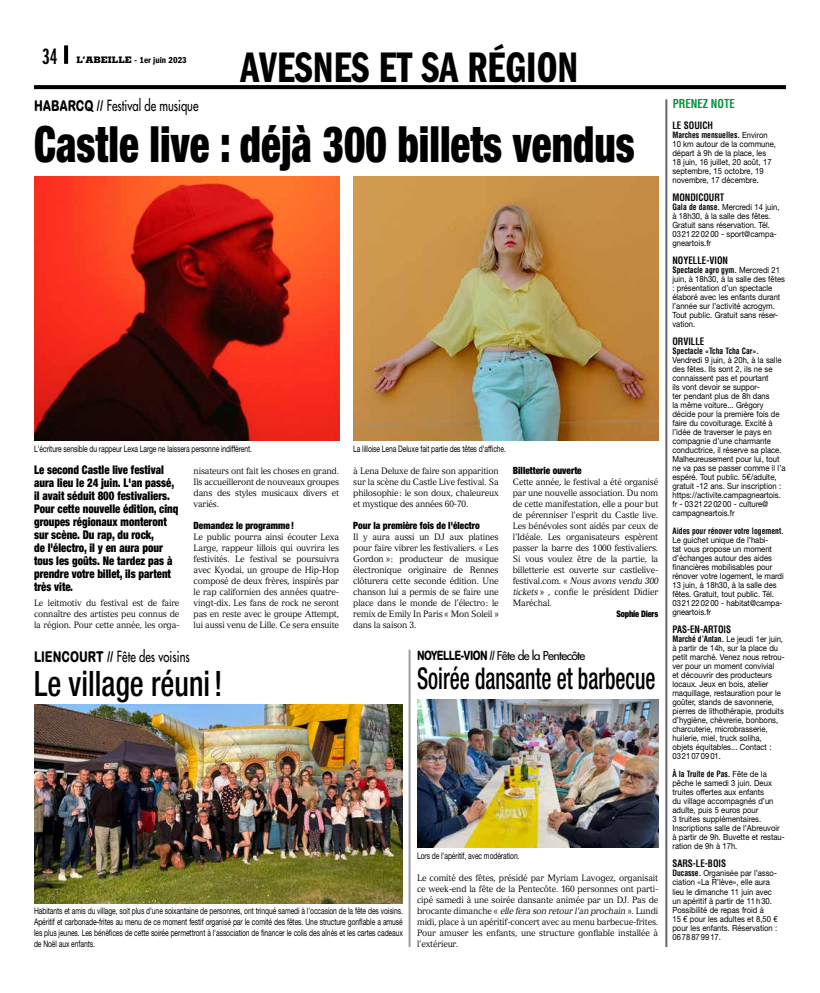
<style>
.page{position:relative;width:820px;height:993px;background:#fff}
.page>*{position:absolute;margin:0;border:0;box-sizing:border-box;transform-origin:0 0}
.t1{font:900 condensed 50px "Helvetica Neue";color:#000;scale:.82 1}
.t2{font:44.2px "Franklin Gothic LT Demi Cmpr";color:#000}
.t3{font:500 condensed 35px "Helvetica Neue";color:#000;scale:.86 1}
.t4{font:500 condensed 30px "Helvetica Neue";color:#000;scale:.72 1}
.t5{font:23px "Franklin Gothic LT Demi X Cmpr";color:#000}
.t6{font:15px "Futura";color:#000;scale:.75 1}
.t7{font:900 condensed 12px/13px "Helvetica Neue";color:#000;scale:.9 1}
.t8{font:12px "Futura";letter-spacing:-.05em;color:#000}
.t9{font:700 condensed 12px "Helvetica";color:#009037;scale:.9 1}
.t10{font:900 condensed 10px "Helvetica Neue";color:#000;scale:.93 1}
.t11{font:700 condensed 10px "Helvetica";color:#000;scale:.9 1}
.t12{font:9px/11px "Versailles LT Std";letter-spacing:-.02em;color:#000;text-align:justify;scale:.93 1}
.t13{font:9px/11px "Helvetica Neue LT Std";letter-spacing:-.01em;color:#000;text-align:justify;scale:.75 1}
.t14{font:600 condensed 9px "Franklin Gothic LT";color:#000}
.t15{font:900 condensed 9px "Helvetica Neue";letter-spacing:-.02em;color:#000;scale:.93 1}
.t16{font:8.5px/9px "Helvetica Neue LT Std";color:#000;scale:.9 1}
.t17{font:700 condensed 8.5px "Helvetica";color:#000;scale:.9 1}
.s1{font-family:"Memphis LT";font-weight:800;font-stretch:normal}
.s2{font-family:"Memphis LT";font-weight:700;font-stretch:normal}
.s3{font-family:"Arial Rounded MT";font-weight:800}
.s4{font-style:italic}
.s5{font-family:"Arial Rounded MT";font-weight:800;font-size:13px}
.s6{font-family:"Helvetica Neue LT Std";font-weight:400;font-stretch:normal}
.s7{font-family:"Helvetica";font-weight:700;font-stretch:condensed}
</style>
<div class="page">
<svg style="left:64px;top:45px;width:4px;height:19px"></svg>
<svg style="left:34px;top:85px;width:751px;height:4px;background:#070707"></svg>
<hr style="left:408px;top:649px;width:2px;height:297px;background:#9c9e9f">
<hr style="left:665px;top:99px;width:2px;height:847px;background:#646567">
<img style="left:34px;top:176px;width:305px;height:264px">
<img style="left:353px;top:176px;width:305px;height:264px">
<img style="left:34px;top:704px;width:369px;height:198px">
<img style="left:417px;top:699px;width:241px;height:148px">
<h3 class="t5" style="left:43px;top:44px;width:16px">34</h3>
<p class="t14" style="left:77px;top:55px;width:112px"><span class="s1">L’ABEILLE</span> <span class="s2">-</span> 1er juin 2023</p>
<h3 class="t6" style="left:34px;top:96px;width:221px"><span class="s3">HABARCQ //</span> Festival de musique</h3>
<h2 class="t2" style="left:240px;top:43px;width:339px">AVESNES ET SA RÉGION</h2>
<h1 class="t1" style="left:34px;top:113px;width:733px">Castle live : déjà 300 billets vendus</h1>
<p class="t13" style="left:34px;top:442px;width:292px">L'écriture sensible du rappeur Lexa Large ne laissera personne indifférent.</p>
<p class="t13" style="left:353px;top:442px;width:205px">La lilloise Lena Deluxe fait partie des têtes d'affiche.</p>
<p class="t7" style="left:34px;top:463px;width:162px">Le second Castle live festival aura lieu le 24 juin. L'an passé, il avait séduit 800 festivaliers.<br>Pour cette nouvelle édition, cinq groupes régionaux monteront sur scène. Du rap, du rock,<br>de l'électro, il y en aura pour tous les goûts. Ne tardez pas à prendre votre billet, ils partent très vite.</p>
<p class="t12" style="left:34px;top:597px;width:158px">Le leitmotiv du festival est de faire connaître des artistes peu connus de la région. Pour cette année, les orga-</p>
<p class="t12" style="left:193px;top:465px;width:158px">nisateurs ont fait les choses en grand.<br>Ils accueilleront de nouveaux groupes dans des styles musicaux divers et variés.</p>
<p class="t10" style="left:193px;top:518px;width:109px">Demandez le programme !</p>
<p class="t12" style="left:193px;top:531px;width:158px">Le public pourra ainsi écouter Lexa Large, rappeur lillois qui ouvrira les festivités. Le festival se poursuivra avec Kyodai, un groupe de Hip-Hop composé de deux frères, inspirés par le rap californien des années quatre&shy;vingt-dix. Les fans de rock ne seront pas en reste avec le groupe Attempt, lui aussi venu de Lille. Ce sera ensuite</p>
<h3 class="t6" style="left:34px;top:646px;width:209px"><span class="s3">LIENCOURT //</span> Fête des voisins</h3>
<h3 class="t3" style="left:34px;top:662px;width:220px">Le village réuni!</h3>
<p class="t12" style="left:353px;top:465px;width:158px">à Lena Deluxe de faire son apparition sur la scène du Castle Live festival. Sa philosophie: le son doux, chaleureux et mystique des années 60-70.</p>
<p class="t10" style="left:353px;top:518px;width:137px">Pour la première fois de l'électro</p>
<p class="t12" style="left:353px;top:531px;width:158px">Il y aura aussi un DJ aux platines pour faire vibrer les festivaliers. « Les Gordon »: producteur de musique électronique originaire de Rennes clôturera cette seconde édition. Une chanson lui a permis de se faire une place dans le monde de l’électro: le remix de Emily In Paris « Mon Soleil » dans la saison 3.</p>
<p class="t10" style="left:512px;top:463px;width:76px">Billetterie ouverte</p>
<p class="t12" style="left:512px;top:476px;width:160px;text-align:left">Cette année, le festival a été organisé par une nouvelle association. Du nom de cette manifestation, elle a pour but de pérenniser l'esprit du Castle live.<br>Les bénévoles sont aidés par ceux de l'Idéale. Les organisateurs espèrent passer la barre des 1000 festivaliers.<br>Si vous voulez être de la partie, la billetterie est ouverte sur castlelive&shy;festival.com. « <span class="s4">Nous avons vendu 300 tickets</span>» , confie le président Didier Maréchal.</p>
<p class="t15" style="left:616px;top:607px;width:46px">Sophie Diers</p>
<h3 class="t8" style="left:417px;top:647px;width:170px"><span class="s5">NOYELLE-VION //</span> Fête de la Pentecôte</h3>
<h3 class="t4" style="left:417px;top:660px;width:332px">Soirée dansante et barbecue</h3>
<p class="t13" style="left:34px;top:904px;width:493px">Habitants et amis du village, soit plus d'une soixantaine de personnes, ont trinqué samedi à l'occasion de la fête des voisins.<br>Apéritif et carbonade-frites au menu de ce moment festif organisé par le comité des fêtes. Une structure gonflable a amusé les plus jeunes. Les bénéfices de cette soirée permettront à l'association de financer le colis des aînés et les cartes cadeaux de Noël aux enfants.</p>
<p class="t13" style="left:417px;top:849px;width:138px">Lors de l'apéritif, avec modération.</p>
<p class="t12" style="left:417px;top:872px;width:261px">Le comité des fêtes, présidé par Myriam Lavogez, organisait ce week-end la fête de la Pentecôte. 160 personnes ont parti&shy;cipé samedi à une soirée dansante animée par un DJ. Pas de brocante dimanche « <span class="s4">elle fera son retourl'an prochain</span> ». Lundi midi, place à un apéritif-concert avec au menu barbecue-frites.<br>Pour amuser les enfants, une structure gonflable installée à l'extérieur.</p>
<h3 class="t9" style="left:672px;top:96px;width:70px">PRENEZ NOTE</h3>
<p class="t11" style="left:672px;top:119px;width:46px">LE SOUICH</p>
<p class="t17" style="left:672px;top:129px;width:107px">Marches mensuelles. <span class="s6">Environ</span></p>
<p class="t16" style="left:672px;top:139px;width:116px">10 km autour de la commune, départ à 9h de la place, les<br>18 juin, 16 juillet, 20 août, 17 septembre, 15 octobre, 19 novembre, 17 décembre.</p>
<p class="t11" style="left:672px;top:191px;width:59px">MONDICOURT</p>
<p class="t16" style="left:672px;top:202px;width:120px"><span class="s7">Gala de danse.</span> Mercredi 14 juin, à 18h30, à la salle des fêtes.<br>Gratuit sans réservation. Tél.<br>0321220200 - sport@campa&shy;gneartois.fr</p>
<p class="t11" style="left:672px;top:254px;width:63px">NOYELLE-VION</p>
<p class="t17" style="left:672px;top:264px;width:121px">Spectacle agro gym. <span class="s6">Mercredi 21</span></p>
<p class="t16" style="left:672px;top:274px;width:126px">juin, à 18h30, à la salle des fêtes : présentation d’un spectacle élaboré avec les enfants durant l’année sur l’activité acrogym.<br>Tout public. Gratuit sans réser&shy;vation.</p>
<p class="t11" style="left:672px;top:335px;width:37px">ORVILLE</p>
<p class="t17" style="left:672px;top:345px;width:97px">Spectacle «Tcha Tcha Car».</p>
<p class="t16" style="left:672px;top:355px;width:127px">Vendredi 9 juin, à 20h, à la salle des fêtes. Ils sont 2, ils ne se connaissent pas et pourtant<br>ils vont devoir se suppor-<br>ter pendant plus de 8h dans<br>la même voiture... Grégory décide pour la première fois de faire du covoiturage. Excité à l’idée de traverser le pays en compagnie d’une charmante conductrice, il réserve sa place.<br>Malheureusement pour lui, tout ne va pas se passer comme il l’a espéré. Tout public. 5€/adulte, gratuit -12 ans. Sur inscription : https://activite.campagneartois. fr - 0321220200 - culture@ campagneartois.fr</p>
<p class="t17" style="left:672px;top:525px;width:125px">Aides pour rénover votre logement.</p>
<p class="t16" style="left:672px;top:535px;width:125px">Le guichet unique de l’habi-<br>tat vous propose un moment d’échanges autour des aides financières mobilisables pour rénover votre logement, le mardi<br>13 juin, à 18h30, à la salle des fêtes. Gratuit, tout public. Tél.<br>0321220200 - habitat@campa&shy;gneartois.fr</p>
<p class="t11" style="left:672px;top:623px;width:67px">PAS-EN-ARTOIS</p>
<p class="t16" style="left:672px;top:634px;width:126px"><span class="s7">Marché d’Antan.</span> Le jeudi 1er juin, à partir de 14h, sur la place du petit marché. Venez nous retrou&shy;ver pour un moment convivial<br>et découvrir des producteurs locaux. Jeux en bois, atelier maquillage, restauration pour le goûter, stands de savonnerie, pierres de lithothérapie, produits d’hygiène, chèvrerie, bonbons, charcuterie, microbrasserie, huilerie, miel, truck soliha,<br>objets équitables... Contact :<br>0321070901.</p>
<p class="t17" style="left:672px;top:768px;width:106px">À la Truite de Pas. <span class="s6">Fête de la</span></p>
<p class="t16" style="left:672px;top:778px;width:126px">pêche le samedi 3 juin. Deux truites offertes aux enfants<br>du village accompagnés d’un adulte, puis 5 euros pour<br>3 truites supplémentaires.<br>Inscriptions salle de l’Abreuvoir à partir de 9h. Buvette et restau&shy;ration de 9h à 17h.</p>
<p class="t11" style="left:672px;top:857px;width:61px">SARS-LE-BOIS</p>
<p class="t16" style="left:672px;top:868px;width:118px"><span class="s7">Ducasse.</span> Organisée par l’asso&shy;ciation «La R’lève», elle aura lieu le dimanche 11 juin avec un apéritif à partir de 11h30.<br>Possibilité de repas froid à<br>15 € pour les adultes et 8,50 € pour les enfants. Réservation :<br>0678879917.</p>
</div>
